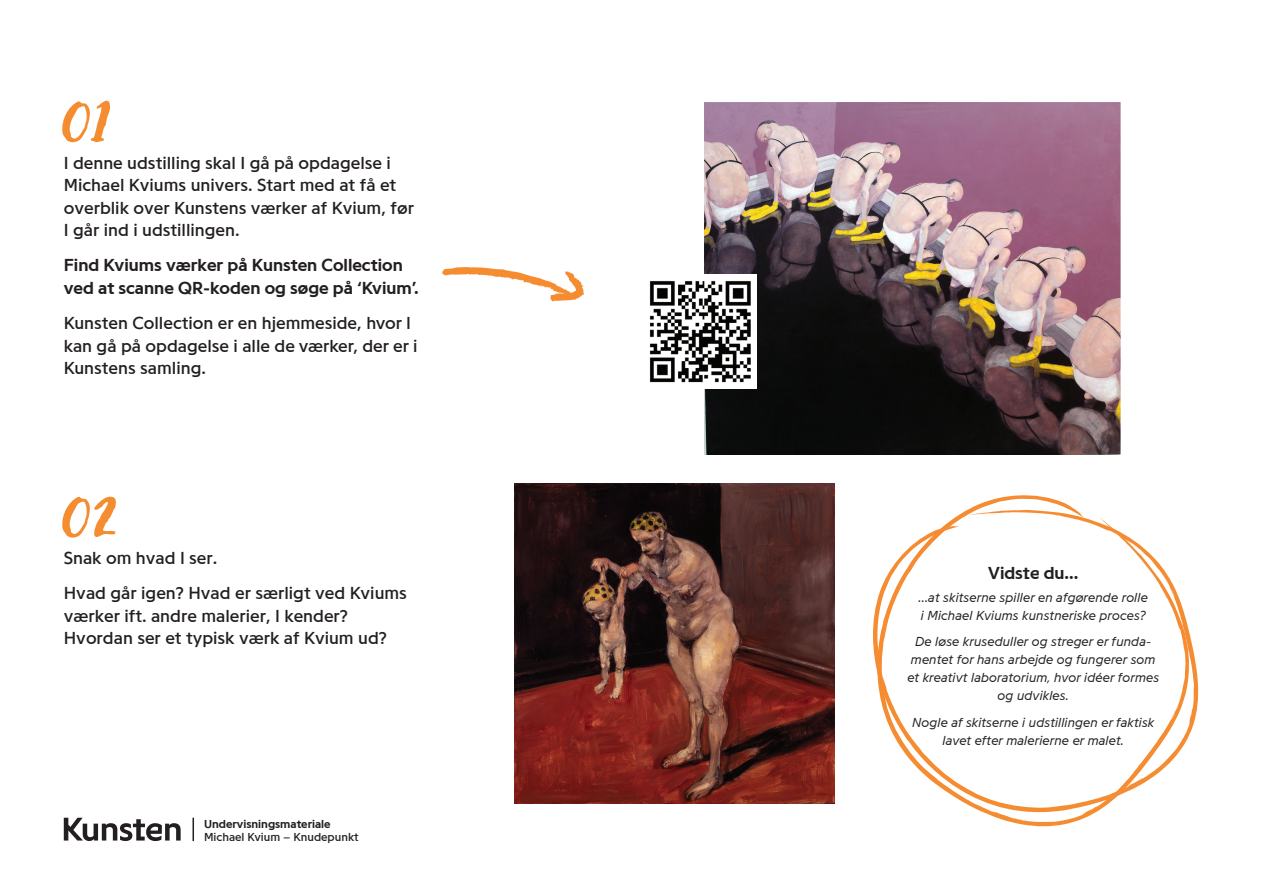
<style>
.page{position:relative;width:1263px;height:893px;background:#fff}
.page>*{position:absolute;margin:0;border:0;box-sizing:border-box;transform-origin:0 0}
.t1{font:64.2px "Lullabies";color:#f58c30}
.t2{font:18px/22.5px "Programme";color:#231f20}
.t3{font:700 18px/22.5px "Programme";color:#231f20}
.t4{font:18px "Programme Bold Alt";color:#231f20}
.t5{font:italic 300 13.5px/18px "Programme";color:#231f20;text-align:center}
.t6{font:12px "Programme";color:#231f20}
.t7{font:700 12px "Programme";color:#231f20}
</style>
<div class="page">
<img style="left:704px;top:102px;width:416px;height:353px">
<svg style="left:442px;top:267px;width:142px;height:34px"></svg>
<svg style="left:873px;top:602px;width:325px;height:131px"></svg>
<svg style="left:877px;top:495px;width:313px;height:331px"></svg>
<svg style="left:1133px;top:544px;width:5px;height:4px"></svg>
<svg style="left:1110px;top:526px;width:12px;height:13px"></svg>
<svg style="left:64px;top:818px;width:117px;height:23px"></svg>
<svg style="left:193px;top:818px;width:1px;height:23px"></svg>
<img style="left:649px;top:274px;width:108px;height:114px">
<img style="left:515px;top:484px;width:319px;height:319px">
<h1 class="t1" style="left:64px;top:79px;width:51px">01</h1>
<p class="t2" style="left:64px;top:152px;width:352px">I denne udstilling skal I gå på opdagelse i Michael Kviums univers. Start med at få et overblik over Kunstens værker af Kvium, før I går ind i udstillingen.</p>
<p class="t3" style="left:64px;top:254px;width:356px">Find Kviums værker på Kunsten Collection ved at scanne QR-koden og søge på ‘Kvium’.</p>
<p class="t2" style="left:64px;top:312px;width:355px">Kunsten Collection er en hjemmeside, hvor I kan gå på opdagelse i alle de værker, der er i<br>Kunstens samling.</p>
<h1 class="t1" style="left:64px;top:474px;width:59px">02</h1>
<p class="t2" style="left:64px;top:541px;width:345px;line-height:35.2px">Snak om hvad I ser.<br>Hvad går igen? Hvad er særligt ved Kviums</p>
<p class="t2" style="left:64px;top:605px;width:325px">værker ift. andre malerier, I kender?<br>Hvordan ser et typisk værk af Kvium ud?</p>
<p class="t7" style="left:204px;top:817px;width:128px">Undervisningsmateriale</p>
<p class="t6" style="left:204px;top:831px;width:156px">Michael Kvium – Knudepunkt</p>
<p class="t4" style="left:988px;top:564px;width:92px">Vidste du...</p>
<p class="t5" style="left:918px;top:588px;width:231px;text-align:left">...at skitserne spiller en afgørende rolle i Michael Kviums kunstneriske proces?</p>
<p class="t5" style="left:907px;top:633px;width:253px">De løse kruseduller og streger er funda&shy;mentet for hans arbejde og fungerer som et kreativt laboratorium, hvor idéer formes og udvikles.</p>
<p class="t5" style="left:912px;top:713px;width:244px">Nogle af skitserne i udstillingen er faktisk lavet efter malerierne er malet.</p>
</div>
